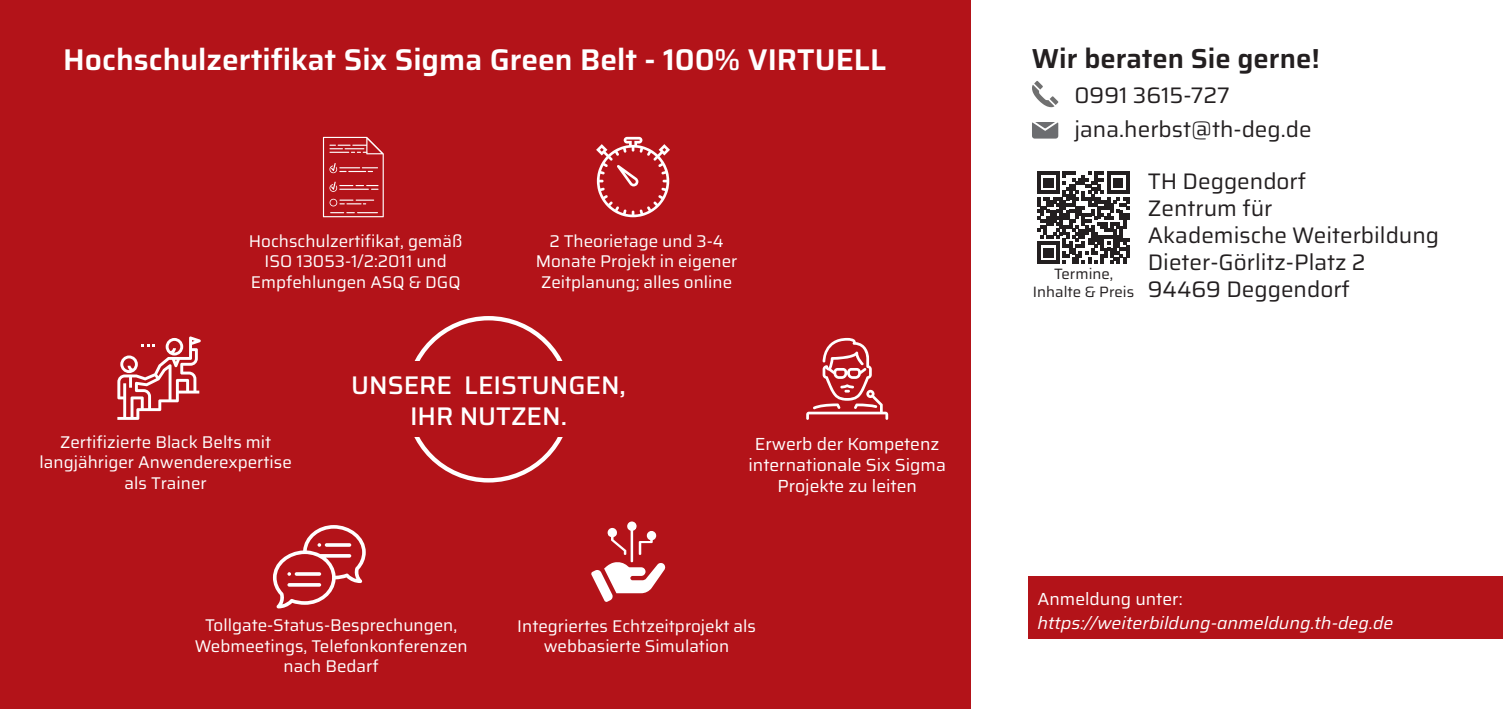
<style>
.page{position:relative;width:1503px;height:709px;background:#fff}
.page>*{position:absolute;margin:0;border:0;box-sizing:border-box;transform-origin:0 0}
.t1{font:600 30px "Saira";color:#fff}
.t2{font:600 27.5px "Saira";color:#231f20}
.t3{font:500 25.5px "Saira";color:#fff}
.t4{font:22.5px "Saira";color:#231f20}
.t5{font:17.5px/21px "Saira";color:#fff;text-align:center}
.t6{font:italic 17.5px "Saira";color:#fff}
.t7{font:17px/20.5px "Saira";color:#fff;text-align:center}
.t8{font:15px/18px "Saira";color:#231f20;text-align:center}
</style>
<div class="page">
<div style="left:0;top:0;width:970px;height:709px;background:#b31319"></div>
<svg style="left:596px;top:137px;width:74px;height:80px"></svg>
<svg style="left:591px;top:524px;width:74px;height:78px"></svg>
<div style="left:607px;top:528px;width:10px;height:9px;background:#fff;border-radius:50%"></div>
<div style="left:627px;top:521px;width:9px;height:10px;background:#fff;border-radius:50%"></div>
<div style="left:647px;top:531px;width:9px;height:9px;background:#fff;border-radius:50%"></div>
<svg style="left:323px;top:137px;width:61px;height:80px"></svg>
<svg style="left:1037px;top:172px;width:92px;height:92px"></svg>
<svg style="left:806px;top:338px;width:82px;height:82px"></svg>
<svg style="left:117px;top:336px;width:84px;height:84px"></svg>
<svg style="left:273px;top:525px;width:93px;height:83px"></svg>
<svg style="left:295px;top:572px;width:26px;height:4px"></svg>
<hr style="left:287px;top:583px;width:34px;height:3px;background:#fff;border-radius:2px">
<svg style="left:325px;top:543px;width:26px;height:4px"></svg>
<div style="left:1032px;top:121px;width:26px;height:18px;background:#6c6d70;border-radius:3px"></div>
<svg style="left:1032px;top:121px;width:27px;height:11px"></svg>
<svg style="left:1032px;top:81px;width:26px;height:27px"></svg>
<div style="left:1028px;top:576px;width:474px;height:63px;background:#b31319"></div>
<p class="t1" style="left:63px;top:35px;width:824px">Hochschulzertifikat Six Sigma Green Belt - 100% VIRTUELL</p>
<p class="t7" style="left:249px;top:230px;width:215px">Hochschulzertifikat, gemäß</p>
<p class="t7" style="left:265px;top:250px;width:184px">ISO 13053-1/2:2011 und</p>
<p class="t7" style="left:251px;top:271px;width:211px">Empfehlungen ASQ &amp; DGQ</p>
<p class="t7" style="left:536px;top:230px;width:203px">2 Theorietage und 3-4<br>Monate Projekt in eigener<br>Zeitplanung; alles online</p>
<p class="t7" style="left:60px;top:431px;width:213px">Zertifizierte Black Belts mit</p>
<p class="t7" style="left:39px;top:451px;width:254px">langjähriger Anwenderexpertise als Trainer</p>
<p class="t3" style="left:351px;top:365px;width:276px">UNSERE LEISTUNGEN,</p>
<p class="t3" style="left:410px;top:395px;width:158px">IHR NUTZEN.</p>
<p class="t5" style="left:748px;top:433px;width:199px">Erwerb der Kompetenz internationale Six Sigma<br>Projekte zu leiten</p>
<p class="t7" style="left:195px;top:614px;width:274px">Tollgate-Status-Besprechungen,<br>Webmeetings, Telefonkonferenzen nach Bedarf</p>
<p class="t7" style="left:517px;top:614px;width:240px">Integriertes Echtzeitprojekt als webbasierte Simulation</p>
<p class="t2" style="left:1031px;top:36px;width:289px">Wir beraten Sie gerne!</p>
<p class="t4" style="left:1074px;top:76px;width:157px">0991 3615-727</p>
<p class="t4" style="left:1074px;top:110px;width:239px">jana.herbst@th-deg.de</p>
<p class="t4" style="left:1147px;top:163px;width:160px">TH Deggendorf</p>
<p class="t4" style="left:1147px;top:190px;width:126px">Zentrum für</p>
<p class="t4" style="left:1147px;top:217px;width:293px">Akademische Weiterbildung</p>
<p class="t4" style="left:1147px;top:244px;width:219px">Dieter-Görlitz-Platz 2</p>
<p class="t4" style="left:1147px;top:271px;width:204px">94469 Deggendorf</p>
<p class="t8" style="left:1033px;top:264px;width:103px">Termine,<br>Inhalte &amp; Preis</p>
<p class="t5" style="left:1037px;top:588px;width:147px">Anmeldung unter:</p>
<p class="t6" style="left:1037px;top:609px;width:358px">https://weiterbildung-anmeldung.th-deg.de</p>
</div>
